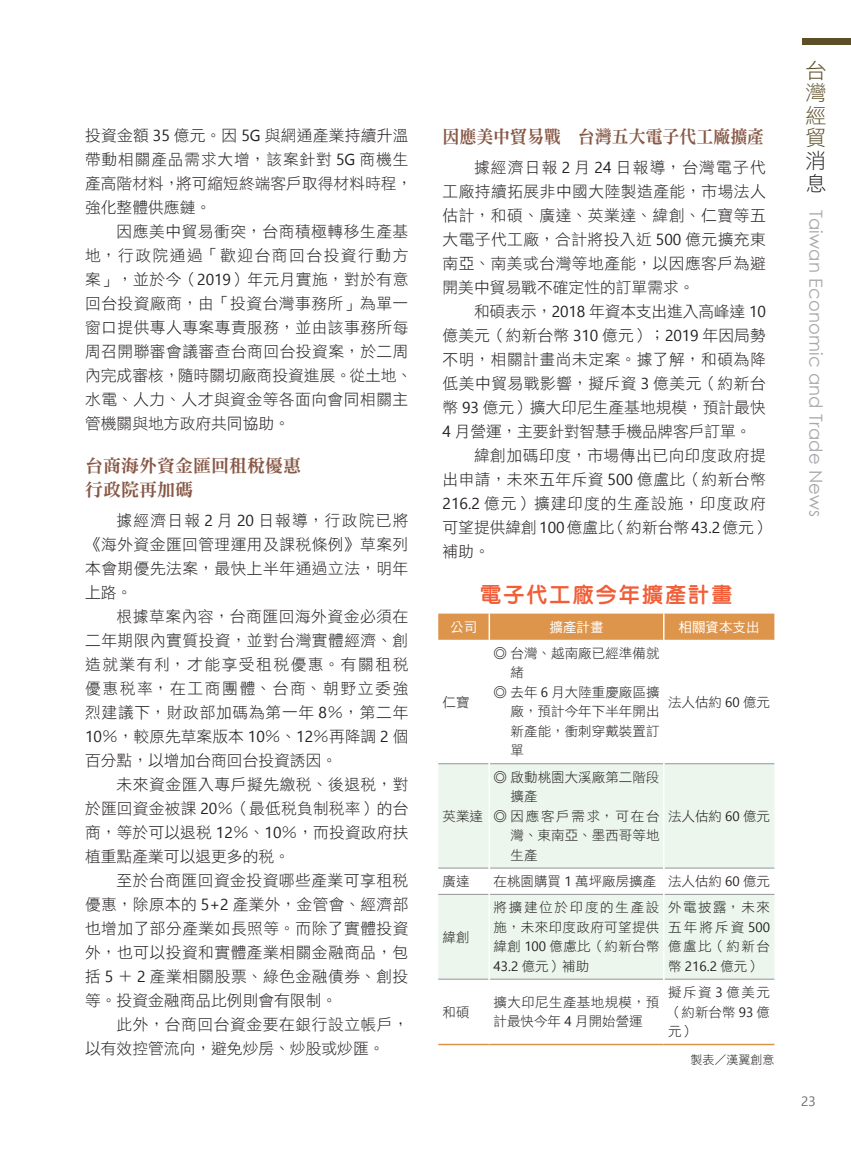
<style>
.page{position:relative;width:851px;height:1149px;background:#fff}
.page>*{position:absolute;margin:0;border:0;box-sizing:border-box;transform-origin:0 0}
.t1{font:21px "DF Li Yuan Std W7";letter-spacing:.1em;color:#f15e37}
.t2{font:21px/22.6px "DF Hei Std W3";color:#5c4f28;text-align:justify}
.t3{font:21px/22.6px "DF Hei Std W3";color:#231f20}
.t4{font:18px "Century Gothic";letter-spacing:.01em;color:#a8a9ad}
.內文-標{font:18px "DF Ming Std W9";color:#885846;scale:.94 1}
.內文-標-2{font:18px/24px "DF Ming Std W9";color:#885846}
.內文-首空2字{font:15.75px/24px "DF Hei Std W3";letter-spacing:.03em;color:#231f20;text-align:justify}
.表文-左{font:13.5px/19.5px "DF Hei Std W3";letter-spacing:.005em;color:#231f20;text-align:justify}
.表文-左-2{font:13.5px/19.5px "DF Hei Std W3";letter-spacing:.03em;color:#231f20}
.表頭{font:13.5px "DF Hei Std W5";color:#fff}
.頁碼{font:13.5px "Ebrima";color:#6c6d70}
.t5{font:12px "DF Hei Std W3";color:#231f20}
.s1{font-family:"Ebrima"}
</style>
<div class="page">
<div style="left:801px;top:38px;width:49px;height:7px;background:#5c4f28"></div>
<svg style="left:438px;top:639px;width:336px;height:341px"></svg>
<svg style="left:438px;top:764px;width:336px;height:214px;background:#edf6ee"></svg>
<hr style="left:438px;top:1043px;width:51px;height:1px;background:#dd954c">
<hr style="left:489px;top:1043px;width:174px;height:1px;background:#dd954c">
<hr style="left:663px;top:1043px;width:111px;height:1px;background:#dd954c">
<hr style="left:438px;top:763px;width:50px;height:1px;background:#939598">
<hr style="left:490px;top:763px;width:173px;height:1px;background:#939598">
<hr style="left:664px;top:763px;width:110px;height:1px;background:#939598">
<hr style="left:438px;top:867px;width:50px;height:1px;background:#939598">
<hr style="left:490px;top:867px;width:173px;height:1px;background:#939598">
<hr style="left:664px;top:867px;width:110px;height:1px;background:#939598">
<hr style="left:438px;top:893px;width:50px;height:1px;background:#939598">
<hr style="left:490px;top:893px;width:173px;height:1px;background:#939598">
<hr style="left:664px;top:893px;width:110px;height:1px;background:#939598">
<hr style="left:438px;top:978px;width:50px;height:1px;background:#939598">
<hr style="left:490px;top:978px;width:173px;height:1px;background:#939598">
<hr style="left:664px;top:978px;width:110px;height:1px;background:#939598">
<div style="left:438px;top:613px;width:336px;height:26px;background:#dd954c"></div>
<hr style="left:488px;top:639px;width:2px;height:124px;background:#fff">
<hr style="left:663px;top:639px;width:1px;height:124px;background:#fff">
<hr style="left:488px;top:763px;width:2px;height:104px;background:#fff">
<hr style="left:663px;top:763px;width:1px;height:104px;background:#fff">
<hr style="left:488px;top:867px;width:2px;height:27px;background:#fff">
<svg style="left:663px;top:867px;width:1px;height:27px"></svg>
<hr style="left:488px;top:894px;width:2px;height:84px;background:#fff">
<hr style="left:663px;top:894px;width:1px;height:84px;background:#fff">
<hr style="left:488px;top:978px;width:2px;height:65px;background:#fff">
<hr style="left:663px;top:978px;width:1px;height:65px;background:#fff">
<p class="內文-首空2字" style="left:85px;top:123px;width:329px;text-align:left">投資金額 <span class="s1">35</span> 億元。因 <span class="s1">5G</span> 與網通產業持續升溫帶動相關產品需求大增，該案針對 <span class="s1">5G</span> 商機生產高階材料，將可縮短終端客戶取得材料時程，強化整體供應鏈。</p>
<p class="內文-首空2字" style="left:85px;top:219px;width:329px;text-align:left;text-indent:31px">因應美中貿易衝突，台商積極轉移生產基地，行政院通過「歡迎台商回台投資行動方案」，並於今（<span class="s1">2019</span>）年元月實施，對於有意回台投資廠商，由「投資台灣事務所」為單一窗口提供專人專案專責服務，並由該事務所每周召開聯審會議審查台商回台投資案，於二周內完成審核，隨時關切廠商投資進展。從土地、水電、人力、人才與資金等各面向會同相關主管機關與地方政府共同協助。</p>
<p class="內文-標-2" style="left:85px;top:453px;width:217px">台商海外資金匯回租稅優惠行政院再加碼</p>
<p class="內文-首空2字" style="left:85px;top:507px;width:325px;text-indent:31px">據經濟日報 <span class="s1">2</span> 月 <span class="s1">20</span> 日報導，行政院已將《海外資金匯回管理運用及課稅條例》草案列本會期優先法案，最快上半年通過立法，明年上路。</p>
<p class="內文-首空2字" style="left:85px;top:603px;width:325px;text-indent:31px">根據草案內容，台商匯回海外資金必須在二年期限內實質投資，並對台灣實體經濟、創造就業有利，才能享受租稅優惠。有關租稅優惠稅率，在工商團體、台商、朝野立委強烈建議下，財政部加碼為第一年 <span class="s1">8</span>％，第二年<span class="s1">10</span>％，較原先草案版本 <span class="s1">10</span>％、<span class="s1">12</span>％再降調 <span class="s1">2</span> 個百分點，以增加台商回台投資誘因。</p>
<p class="內文-首空2字" style="left:85px;top:771px;width:325px;text-indent:31px">未來資金匯入專戶擬先繳稅、後退稅，對於匯回資金被課 <span class="s1">20</span>％（最低稅負制稅率）的台商，等於可以退稅 <span class="s1">12</span>％、<span class="s1">10</span>％，而投資政府扶植重點產業可以退更多的稅。</p>
<p class="內文-首空2字" style="left:85px;top:867px;width:325px;text-indent:31px">至於台商匯回資金投資哪些產業可享租稅優惠，除原本的 <span class="s1">5+2</span> 產業外，金管會、經濟部也增加了部分產業如長照等。而除了實體投資外，也可以投資和實體產業相關金融商品，包括 <span class="s1">5</span> ＋ <span class="s1">2</span> 產業相關股票、綠色金融債券、創投等。投資金融商品比例則會有限制。</p>
<p class="內文-首空2字" style="left:85px;top:1011px;width:325px;text-indent:31px">此外，台商回台資金要在銀行設立帳戶，以有效控管流向，避免炒房、炒股或炒匯。</p>
<p class="內文-標" style="left:442px;top:127px;width:344px">因應美中貿易戰　台灣五大電子代工廠擴產</p>
<p class="內文-首空2字" style="left:442px;top:155px;width:325px;text-indent:31px">據經濟日報 <span class="s1">2</span> 月 <span class="s1">24</span> 日報導，台灣電子代工廠持續拓展非中國大陸製造產能，市場法人估計，和碩、廣達、英業達、緯創、仁寶等五大電子代工廠，合計將投入近 <span class="s1">500</span> 億元擴充東南亞、南美或台灣等地產能，以因應客戶為避開美中貿易戰不確定性的訂單需求。</p>
<p class="內文-首空2字" style="left:442px;top:299px;width:325px;text-indent:31px">和碩表示，<span class="s1">2018</span> 年資本支出進入高峰達 <span class="s1">10</span>億美元（約新台幣 <span class="s1">310</span> 億元）；<span class="s1">2019</span> 年因局勢不明，相關計畫尚未定案。據了解，和碩為降低美中貿易戰影響，擬斥資 <span class="s1">3</span> 億美元（約新台幣 <span class="s1">93</span> 億元）擴大印尼生產基地規模，預計最快<span class="s1">4</span> 月營運，主要針對智慧手機品牌客戶訂單。</p>
<p class="內文-首空2字" style="left:442px;top:443px;width:329px;text-align:left;text-indent:31px">緯創加碼印度，市場傳出已向印度政府提出申請，未來五年斥資 <span class="s1">500</span> 億盧比（約新台幣<br><span class="s1">216.2</span> 億元）擴建印度的生產設施，印度政府可望提供緯創<span class="s1">100</span>億盧比（約新台幣<span class="s1">43.2</span>億元）補助。</p>
<p class="t1" style="left:480px;top:583px;width:253px">電子代工廠今年擴產計畫</p>
<p class="表頭" style="left:450px;top:619px;width:28px">公司</p>
<p class="表頭" style="left:549px;top:619px;width:55px">擴產計畫</p>
<p class="表頭" style="left:678px;top:619px;width:82px">相關資本支出</p>
<p class="表文-左" style="left:442px;top:691px;width:28px">仁寶</p>
<p class="表文-左" style="left:442px;top:805px;width:42px">英業達</p>
<p class="表文-左" style="left:510px;top:643px;width:150px;text-indent:-17px">◎ 台灣、越南廠已經準備就緒</p>
<p class="表文-左" style="left:510px;top:682px;width:150px;text-indent:-17px">◎ 去年 <span class="s1">6</span> 月大陸重慶廠區擴廠，預計今年下半年開出新產能，衝刺穿戴裝置訂單</p>
<p class="表文-左" style="left:668px;top:691px;width:104px">法人估約 <span class="s1">60</span> 億元</p>
<p class="表文-左" style="left:510px;top:766px;width:150px;text-indent:-17px">◎ 啟動桃園大溪廠第二階段擴產</p>
<p class="表文-左" style="left:510px;top:805px;width:150px;text-indent:-17px">◎ 因應客戶需求，可在台灣、東南亞、墨西哥等地生產</p>
<p class="表文-左" style="left:668px;top:805px;width:104px">法人估約 <span class="s1">60</span> 億元</p>
<p class="表文-左" style="left:442px;top:871px;width:28px">廣達</p>
<p class="表文-左" style="left:493px;top:871px;width:164px">在桃園購買 <span class="s1">1</span> 萬坪廠房擴產</p>
<p class="表文-左" style="left:668px;top:871px;width:104px">法人估約 <span class="s1">60</span> 億元</p>
<p class="表文-左" style="left:442px;top:926px;width:28px">緯創</p>
<p class="表文-左" style="left:493px;top:897px;width:167px">將擴建位於印度的生產設施，未來印度政府可望提供緯創 <span class="s1">100</span> 億慮比（約新台幣<span class="s1">43.2</span> 億元）補助</p>
<p class="表文-左" style="left:668px;top:897px;width:104px">外電披露，未來五年將斥資 <span class="s1">500</span>億盧比（約新台幣 <span class="s1">216.2</span> 億元）</p>
<p class="表文-左" style="left:442px;top:1001px;width:28px">和碩</p>
<p class="表文-左-2" style="left:493px;top:991px;width:167px">擴大印尼生產基地規模，預計最快今年 <span class="s1">4</span> 月開始營運</p>
<p class="表文-左" style="left:668px;top:982px;width:104px">擬斥資 <span class="s1">3</span> 億美元（約新台幣 <span class="s1">93</span> 億元）</p>
<p class="t5" style="left:690px;top:1052px;width:86px">製表／漢翼創意</p>
<h1 class="t2" style="left:805px;top:58px;width:22px">台灣經貿</h1>
<h1 class="t3" style="left:805px;top:149px;width:22px">消息</h1>
<p class="t4" style="left:828px;top:210px;width:308px;rotate:90deg">Taiwan Economic and Trade News</p>
<p class="頁碼" style="left:801px;top:1091px;width:16px">23</p>
</div>
